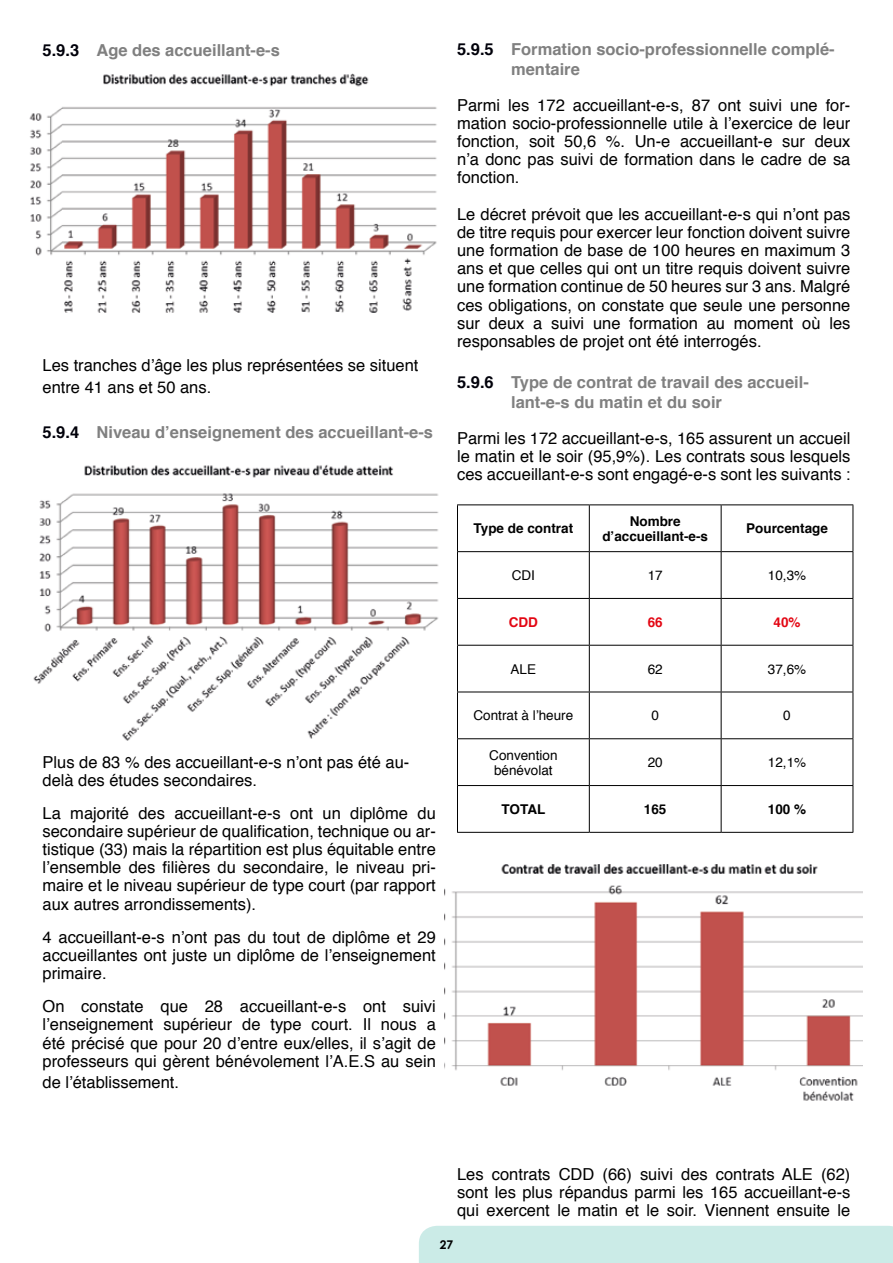
<style>
.page{position:relative;width:893px;height:1263px;background:#fff}
.page>*{position:absolute;margin:0;border:0;box-sizing:border-box;transform-origin:0 0}
.t1{font:16.5px/18.1px "Helvetica";color:#000;text-align:justify}
.t2{font:700 16.5px/19.8px "Helvetica";color:#808080}
.t3{font:13.5px/14.9px "Helvetica";color:#000;text-align:center}
.t4{font:700 13.5px/14.9px "Helvetica";color:#000;text-align:center}
.t5{font:700 13.5px "Helvetica";color:#e30613}
.t6{font:700 12px "Century Gothic";color:#000}
.s1{color:#00000a}
</style>
<div class="page">
<div style="left:419px;top:1226px;width:474px;height:37px;background:#cbebe7"></div>
<hr style="left:457px;top:504px;width:132px;height:1px;background:#000">
<hr style="left:589px;top:504px;width:132px;height:1px;background:#000">
<hr style="left:721px;top:504px;width:132px;height:1px;background:#000">
<hr style="left:457px;top:551px;width:132px;height:1px;background:#000">
<hr style="left:589px;top:551px;width:132px;height:1px;background:#000">
<hr style="left:721px;top:551px;width:132px;height:1px;background:#000">
<hr style="left:457px;top:598px;width:132px;height:1px;background:#000">
<hr style="left:589px;top:598px;width:132px;height:1px;background:#000">
<hr style="left:721px;top:598px;width:132px;height:1px;background:#000">
<hr style="left:457px;top:645px;width:132px;height:1px;background:#000">
<hr style="left:589px;top:645px;width:132px;height:1px;background:#000">
<hr style="left:721px;top:645px;width:132px;height:1px;background:#000">
<hr style="left:457px;top:692px;width:132px;height:1px;background:#000">
<hr style="left:589px;top:692px;width:132px;height:1px;background:#000">
<hr style="left:721px;top:692px;width:132px;height:1px;background:#000">
<hr style="left:457px;top:738px;width:132px;height:1px;background:#000">
<hr style="left:589px;top:738px;width:132px;height:1px;background:#000">
<hr style="left:721px;top:738px;width:132px;height:1px;background:#000">
<hr style="left:457px;top:785px;width:132px;height:1px;background:#000">
<hr style="left:589px;top:785px;width:132px;height:1px;background:#000">
<hr style="left:721px;top:785px;width:132px;height:1px;background:#000">
<hr style="left:457px;top:832px;width:132px;height:1px;background:#000">
<hr style="left:589px;top:832px;width:132px;height:1px;background:#000">
<hr style="left:721px;top:832px;width:132px;height:1px;background:#000">
<hr style="left:457px;top:505px;width:1px;height:46px;background:#000">
<hr style="left:457px;top:552px;width:1px;height:46px;background:#000">
<hr style="left:457px;top:599px;width:1px;height:46px;background:#000">
<hr style="left:457px;top:646px;width:1px;height:46px;background:#000">
<hr style="left:457px;top:692px;width:1px;height:46px;background:#000">
<hr style="left:457px;top:739px;width:1px;height:46px;background:#000">
<hr style="left:457px;top:786px;width:1px;height:46px;background:#000">
<hr style="left:589px;top:505px;width:1px;height:46px;background:#000">
<hr style="left:721px;top:505px;width:1px;height:46px;background:#000">
<hr style="left:853px;top:505px;width:1px;height:46px;background:#000">
<hr style="left:589px;top:552px;width:1px;height:46px;background:#000">
<hr style="left:721px;top:552px;width:1px;height:46px;background:#000">
<hr style="left:853px;top:552px;width:1px;height:46px;background:#000">
<hr style="left:589px;top:599px;width:1px;height:46px;background:#000">
<hr style="left:721px;top:599px;width:1px;height:46px;background:#000">
<hr style="left:853px;top:599px;width:1px;height:46px;background:#000">
<hr style="left:589px;top:646px;width:1px;height:46px;background:#000">
<hr style="left:721px;top:646px;width:1px;height:46px;background:#000">
<hr style="left:853px;top:646px;width:1px;height:46px;background:#000">
<hr style="left:589px;top:692px;width:1px;height:46px;background:#000">
<hr style="left:721px;top:692px;width:1px;height:46px;background:#000">
<hr style="left:853px;top:692px;width:1px;height:46px;background:#000">
<hr style="left:589px;top:739px;width:1px;height:46px;background:#000">
<hr style="left:721px;top:739px;width:1px;height:46px;background:#000">
<hr style="left:853px;top:739px;width:1px;height:46px;background:#000">
<hr style="left:589px;top:786px;width:1px;height:46px;background:#000">
<hr style="left:721px;top:786px;width:1px;height:46px;background:#000">
<hr style="left:853px;top:786px;width:1px;height:46px;background:#000">
<img style="left:29px;top:73px;width:408px;height:240px">
<img style="left:33px;top:464px;width:406px;height:277px">
<img style="left:445px;top:865px;width:418px;height:236px">
<p class="t2" style="left:43px;top:41px;width:239px"><span class="s1">5.9.3</span> Age des accueillant-e-s</p>
<p class="t1" style="left:43px;top:355px;width:378px;line-height:21.5px">Les tranches d’âge les plus représentées se situent entre 41 ans et 50 ans.</p>
<p class="t2" style="left:43px;top:422px;width:392px"><span class="s1">5.9.4</span> Niveau d’enseignement des accueillant-e-s</p>
<p class="t1" style="left:43px;top:753px;width:368px">Plus de 83 % des accueillant-e-s n’ont pas été au&shy;delà des études secondaires.</p>
<p class="t1" style="left:43px;top:804px;width:395px">La majorité des accueillant-e-s ont un diplôme du secondaire supérieur de qualification, technique ou ar&shy;tistique (33) mais la répartition est plus équitable entre l’ensemble des filières du secondaire, le niveau pri&shy;maire et le niveau supérieur de type court (par rapport aux autres arrondissements).</p>
<p class="t1" style="left:43px;top:928px;width:395px">4 accueillant-e-s n’ont pas du tout de diplôme et 29 accueillantes ont juste un diplôme de l’enseignement primaire.</p>
<p class="t1" style="left:43px;top:998px;width:395px">On constate que 28 accueillant-e-s ont suivi l’enseignement supérieur de type court. Il nous a été précisé que pour 20 d’entre eux/elles, il s’agit de professeurs qui gèrent bénévolement l’A.E.S au sein</p>
<p class="t1" style="left:43px;top:1074px;width:138px">de l’établissement.</p>
<p class="t2" style="left:511px;top:39px;width:325px;text-indent:-54px"><span class="s1">5.9.5</span> Formation socio-professionnelle complé&shy;mentaire</p>
<p class="t1" style="left:457px;top:96px;width:395px">Parmi les 172 accueillant-e-s, 87 ont suivi une for&shy;mation socio-professionnelle utile à l’exercice de leur fonction, soit 50,6 %. Un-e accueillant-e sur deux n’a donc pas suivi de formation dans le cadre de sa fonction.</p>
<p class="t1" style="left:457px;top:205px;width:395px">Le décret prévoit que les accueillant-e-s qui n’ont pas de titre requis pour exercer leur fonction doivent suivre une formation de base de 100 heures en maximum 3 ans et que celles qui ont un titre requis doivent suivre une formation continue de 50 heures sur 3 ans. Malgré ces obligations, on constate que seule une personne sur deux a suivi une formation au moment où les responsables de projet ont été interrogés.</p>
<p class="t2" style="left:511px;top:373px;width:299px;text-indent:-54px"><span class="s1">5.9.6</span> Type de contrat de travail des accueil&shy;lant-e-s du matin et du soir</p>
<p class="t1" style="left:457px;top:430px;width:395px">Parmi les 172 accueillant-e-s, 165 assurent un accueil le matin et le soir (95,9%). Les contrats sous lesquels ces accueillant-e-s sont engagé-e-s sont les suivants :</p>
<p class="t4" style="left:474px;top:521px;width:101px">Type de contrat</p>
<p class="t4" style="left:602px;top:514px;width:107px">Nombre d’accueillant-e-s</p>
<p class="t4" style="left:746px;top:521px;width:83px">Pourcentage</p>
<p class="t3" style="left:512px;top:568px;width:25px">CDI</p>
<p class="t3" style="left:648px;top:568px;width:17px">17</p>
<p class="t3" style="left:768px;top:568px;width:40px">10,3%</p>
<p class="t5" style="left:509px;top:611px;width:31px">CDD</p>
<p class="t5" style="left:648px;top:611px;width:17px">66</p>
<p class="t5" style="left:773px;top:611px;width:29px">40%</p>
<p class="t3" style="left:511px;top:662px;width:27px">ALE</p>
<p class="t3" style="left:648px;top:662px;width:17px">62</p>
<p class="t3" style="left:768px;top:662px;width:40px">37,6%</p>
<p class="t3" style="left:473px;top:709px;width:101px">Contrat à l’heure</p>
<p class="t3" style="left:651px;top:709px;width:9px">0</p>
<p class="t3" style="left:783px;top:709px;width:9px">0</p>
<p class="t3" style="left:489px;top:748px;width:70px">Convention bénévolat</p>
<p class="t3" style="left:648px;top:755px;width:17px">20</p>
<p class="t3" style="left:768px;top:755px;width:40px">12,1%</p>
<p class="t4" style="left:502px;top:802px;width:45px">TOTAL</p>
<p class="t4" style="left:644px;top:802px;width:24px">165</p>
<p class="t4" style="left:768px;top:802px;width:40px">100 %</p>
<p class="t1" style="left:457px;top:1165px;width:395px">Les contrats CDD (66) suivi des contrats ALE (62) sont les plus répandus parmi les 165 accueillant-e-s qui exercent le matin et le soir. Viennent ensuite le</p>
<p class="t6" style="left:440px;top:1237px;width:15px">27</p>
</div>
